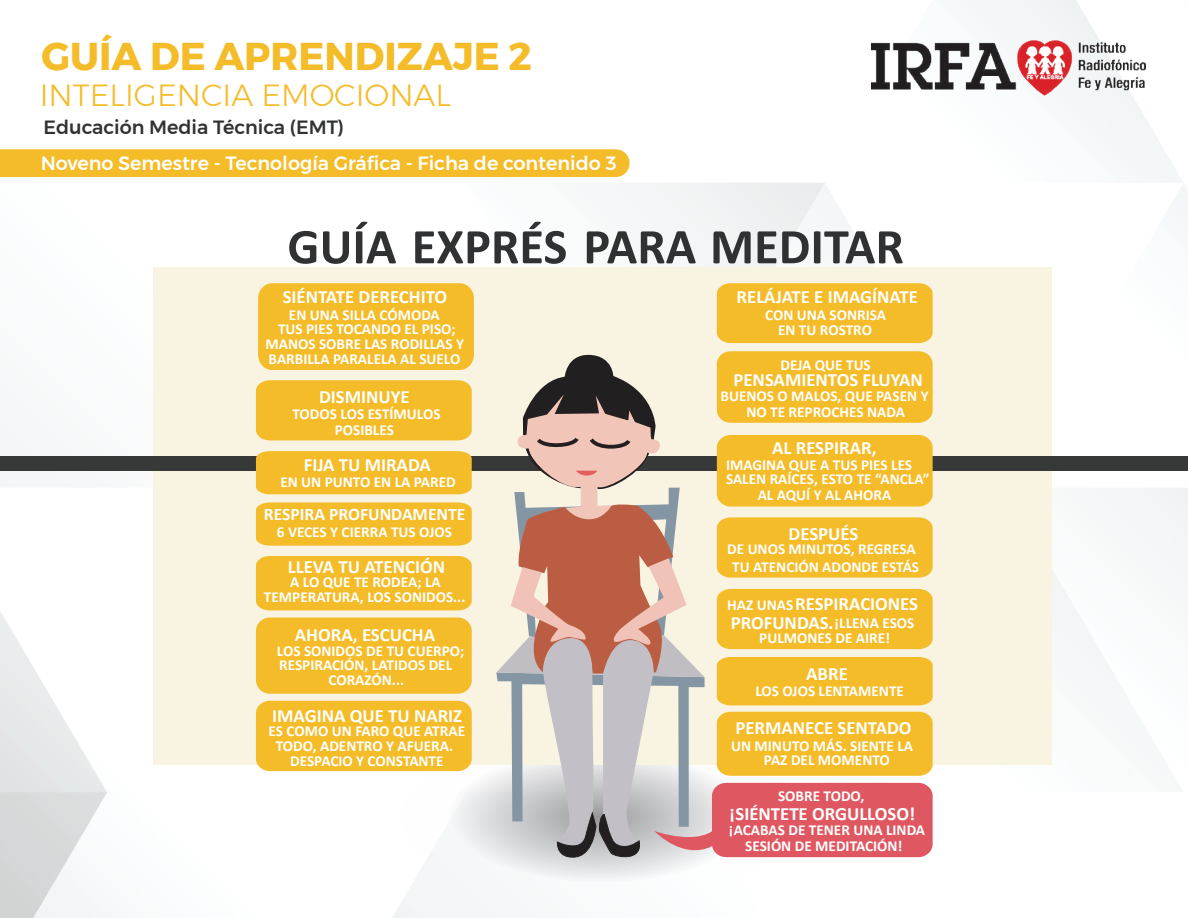
<style>
.page{position:relative;width:1188px;height:918px;background:#fff}
.page>*{position:absolute;margin:0;border:0;box-sizing:border-box;transform-origin:0 0}
.t1{font:700 50.4px "Calibri";color:#303132}
.t2{font:700 38.7px "Montserrat";color:#f5bc29}
.t3{font:300 30.45px "Montserrat";color:#f5bc29}
.t4{font:500 19.2px "Montserrat";color:#fff}
.t5{font:500 19.2px "Montserrat";color:#313232}
.t6{font:700 18.75px/19.5px "Calibri";color:#fff}
.t7{font:700 17.55px "Calibri";color:#fff}
.t8{font:700 15.3px/15.3px "Calibri";color:#fff;text-align:center}
.s1{font-size:15.3px}
</style>
<div class="page">
<img style="left:0;top:0;width:1188px;height:918px">
<svg style="left:401px;top:732px;width:394px;height:168px"></svg>
<div style="left:154px;top:268px;width:898px;height:497px;background:#f9f3e1"></div>
<div style="left:0;top:149px;width:521px;height:28px;background:#f5bc29"></div>
<img style="left:872px;top:40px;width:274px;height:55px">
<div style="left:0;top:456px;width:1188px;height:14px;background:#373838"></div>
<svg style="left:521px;top:0;width:136px;height:268px"></svg>
<div style="left:258px;top:283px;width:216px;height:87px;background:#f5bc29;border-radius:15px"></div>
<div style="left:256px;top:380px;width:216px;height:60px;background:#f5bc29"></div>
<div style="left:256px;top:451px;width:216px;height:43px;background:#f5bc29"></div>
<div style="left:256px;top:502px;width:216px;height:44px;background:#f5bc29"></div>
<div style="left:256px;top:556px;width:216px;height:54px;background:#f5bc29"></div>
<div style="left:256px;top:618px;width:216px;height:76px;background:#f5bc29;border-radius:14px"></div>
<div style="left:256px;top:701px;width:216px;height:70px;background:#f5bc29"></div>
<svg style="left:496px;top:283px;width:437px;height:582px"></svg>
<h2 class="t2" style="left:42px;top:34px;width:492px">GUÍA DE APRENDIZAJE 2</h2>
<h3 class="t3" style="left:40px;top:78px;width:413px">INTELIGENCIA EMOCIONAL</h3>
<p class="t5" style="left:43px;top:119px;width:302px">Educación Media Técnica (EMT)</p>
<p class="t4" style="left:41px;top:148px;width:578px">Noveno Semestre - Tecnología Gráfica - Ficha de contenido 3</p>
<h1 class="t1" style="left:287px;top:222px;width:618px">GUÍA EXPRÉS PARA MEDITAR</h1>
<p class="t6" style="left:283px;top:287px;width:166px">SIÉNTATE DERECHITO</p>
<p class="t6" style="left:737px;top:287px;width:183px">RELÁJATE E IMAGÍNATE</p>
<p class="t8" style="left:289px;top:307px;width:152px">EN UNA SILLA CÓMODA</p>
<p class="t8" style="left:266px;top:321px;width:200px">TUS PIES TOCANDO EL PISO;<br>MANOS SOBRE LAS RODILLAS Y<br>BARBILLA PARALELA AL SUELO</p>
<p class="t6" style="left:319px;top:387px;width:92px">DISMINUYE</p>
<p class="t8" style="left:293px;top:407px;width:150px">TODOS LOS ESTÍMULOS<br>POSIBLES</p>
<p class="t6" style="left:304px;top:455px;width:128px">FIJA TU MIRADA</p>
<p class="t8" style="left:280px;top:474px;width:177px">EN UN PUNTO EN LA PARED</p>
<p class="t8" style="left:277px;top:524px;width:177px">6 VECES Y CIERRA TUS OJOS</p>
<p class="t7" style="left:264px;top:506px;width:203px">RESPIRA PROFUNDAMENTE</p>
<p class="t6" style="left:288px;top:557px;width:159px">LLEVA TU ATENCIÓN</p>
<p class="t8" style="left:264px;top:574px;width:203px">A LO QUE TE RODEA; LA<br>TEMPERATURA, LOS SONIDOS...</p>
<p class="t6" style="left:295px;top:625px;width:142px">AHORA, ESCUCHA</p>
<p class="t8" style="left:277px;top:643px;width:189px">LOS SONIDOS DE TU CUERPO;</p>
<p class="t8" style="left:279px;top:657px;width:174px">RESPIRACIÓN, LATIDOS DEL</p>
<p class="t8" style="left:328px;top:673px;width:77px">CORAZÓN...</p>
<p class="t6" style="left:272px;top:706px;width:192px">IMAGINA QUE TU NARIZ</p>
<p class="t8" style="left:269px;top:723px;width:198px">ES COMO UN FARO QUE ATRAE<br>TODO, ADENTRO Y AFUERA.<br>DESPACIO Y CONSTANTE</p>
<p class="t8" style="left:765px;top:307px;width:122px">CON UNA SONRISA</p>
<p class="t8" style="left:778px;top:322px;width:95px">EN TU ROSTRO</p>
<p class="t8" style="left:721px;top:349px;width:210px;line-height:31.3px">DEJA QUE TUS<br>BUENOS O MALOS, QUE PASEN Y</p>
<p class="t8" style="left:746px;top:404px;width:160px">NO TE REPROCHES NADA</p>
<p class="t6" style="left:734px;top:370px;width:191px">PENSAMIENTOS FLUYAN</p>
<p class="t6" style="left:772px;top:438px;width:106px">AL RESPIRAR,</p>
<p class="t8" style="left:726px;top:458px;width:205px;line-height:14.2px;text-align:left">IMAGINA QUE A TUS PIES LES<br>SALEN RAÍCES, ESTO TE “ANCLA”</p>
<p class="t8" style="left:758px;top:488px;width:135px">AL AQUÍ Y AL AHORA</p>
<p class="t6" style="left:789px;top:524px;width:71px">DESPUÉS</p>
<p class="t8" style="left:727px;top:540px;width:193px;line-height:17.9px">DE UNOS MINUTOS, REGRESA<br>TU ATENCIÓN ADONDE ESTÁS</p>
<p class="t6" style="left:727px;top:594px;width:192px"><span class="s1">HAZ UNAS</span>RESPIRACIONES<br>PROFUNDAS.</p>
<p class="t8" style="left:759px;top:615px;width:157px;text-align:left;text-indent:75px">¡LLENA ESOS<br>PULMONES DE AIRE!</p>
<p class="t6" style="left:806px;top:664px;width:43px">ABRE</p>
<p class="t8" style="left:755px;top:683px;width:150px">LOS OJOS LENTAMENTE</p>
<p class="t6" style="left:735px;top:718px;width:178px">PERMANECE SENTADO</p>
<p class="t8" style="left:764px;top:739px;width:151px;line-height:14.1px;text-align:left;text-indent:-33px">UN MINUTO MÁS. SIENTE LA<br>PAZ DEL MOMENTO</p>
<p class="t8" style="left:778px;top:789px;width:88px">SOBRE TODO,</p>
<p class="t8" style="left:729px;top:822px;width:198px">¡ACABAS DE TENER UNA LINDA<br>SESIÓN DE MEDITACIÓN!</p>
<p class="t6" style="left:729px;top:804px;width:187px">¡SIÉNTETE ORGULLOSO!</p>
</div>
